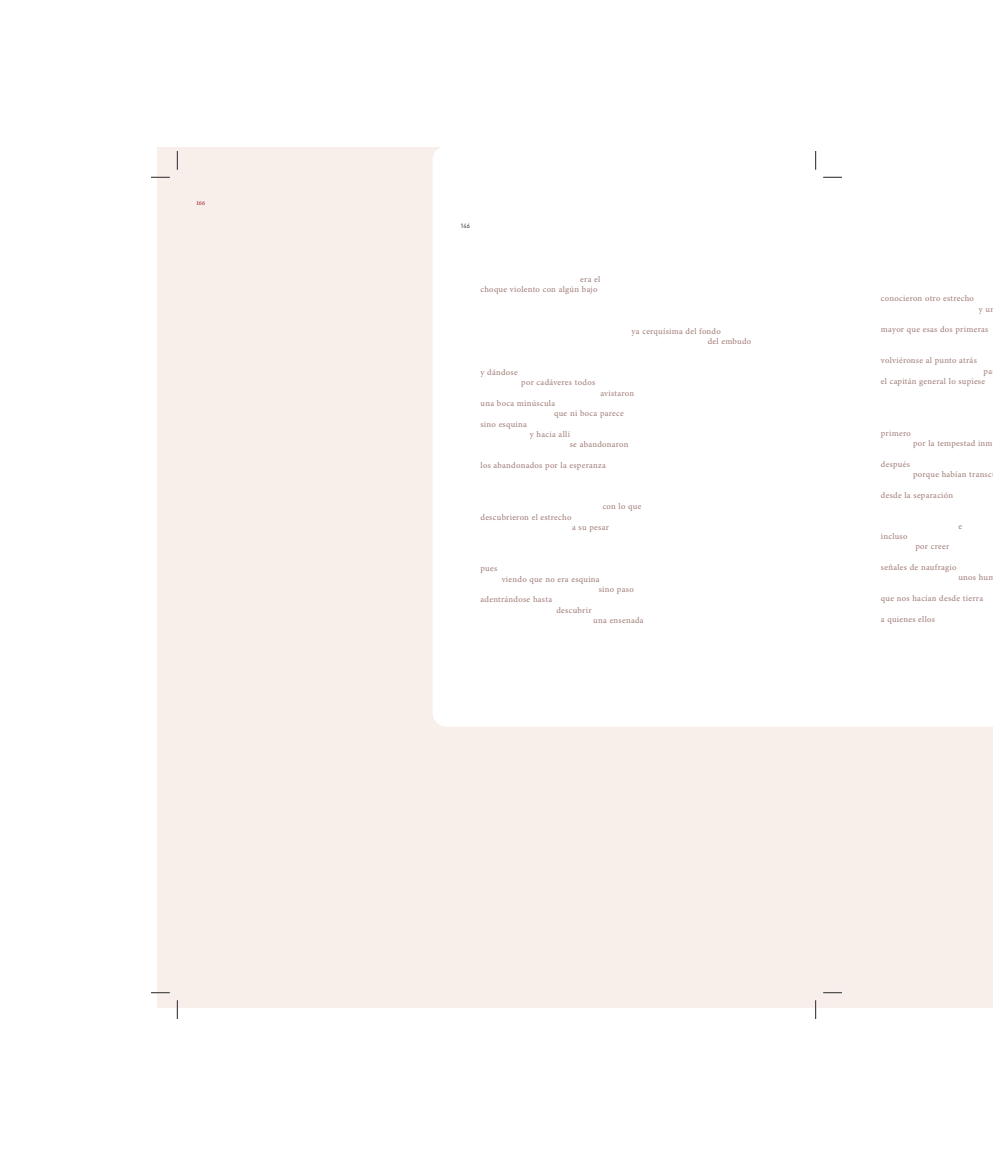
<style>
.page{position:relative;width:993px;height:1170px;background:#fff}
.page>*{position:absolute;margin:0;border:0;box-sizing:border-box;transform-origin:0 0}
.t1{font:8.62px/10.4px "Minion Pro";letter-spacing:.035em;color:#9f7a75}
.t2{font:6.25px "Minion Pro";color:#961b21}
.t3{font:6.25px "DIN Pro";color:#231f20}
</style>
<div class="page">
<div style="left:158px;top:147px;width:834px;height:860px;background:#f8eeea"></div>
<div style="left:433px;top:147px;width:559px;height:579px;background:#fff"></div>
<svg style="left:151px;top:176px;width:19px;height:2px"></svg>
<svg style="left:822px;top:176px;width:19px;height:2px"></svg>
<svg style="left:151px;top:991px;width:19px;height:2px"></svg>
<svg style="left:823px;top:992px;width:18px;height:1px"></svg>
<svg style="left:176px;top:151px;width:2px;height:19px"></svg>
<svg style="left:176px;top:1000px;width:2px;height:18px"></svg>
<svg style="left:814px;top:151px;width:2px;height:19px"></svg>
<svg style="left:814px;top:1000px;width:2px;height:18px"></svg>
<p class="t2" style="left:196px;top:200px;width:10px">166</p>
<p class="t3" style="left:460px;top:222px;width:11px">146</p>
<p class="t1" style="left:480px;top:275px;width:121px;text-indent:100px">era el choque violento con algún bajo</p>
<p class="t1" style="left:480px;top:367px;width:39px">y dándose</p>
<p class="t1" style="left:521px;top:378px;width:75px">por cadáveres todos</p>
<p class="t1" style="left:707px;top:326px;width:45px;text-indent:-76px">ya cerquísima del fondo<br>del embudo</p>
<p class="t1" style="left:600px;top:388px;width:35px">avistaron</p>
<p class="t1" style="left:480px;top:398px;width:76px">una boca minúscula</p>
<p class="t1" style="left:554px;top:409px;width:71px">que ni boca parece</p>
<p class="t1" style="left:480px;top:419px;width:48px">sino esquina</p>
<p class="t1" style="left:529px;top:429px;width:42px">y hacia allí</p>
<p class="t1" style="left:569px;top:440px;width:60px">se abandonaron</p>
<p class="t1" style="left:480px;top:460px;width:127px">los abandonados por la esperanza</p>
<p class="t1" style="left:602px;top:502px;width:40px">con lo que</p>
<p class="t1" style="left:480px;top:512px;width:92px">descubrieron el estrecho</p>
<p class="t1" style="left:572px;top:522px;width:38px">a su pesar</p>
<p class="t1" style="left:480px;top:564px;width:18px">pues</p>
<p class="t1" style="left:501px;top:574px;width:99px">viendo que no era esquina</p>
<p class="t1" style="left:598px;top:584px;width:36px">sino paso</p>
<p class="t1" style="left:480px;top:595px;width:73px">adentrándose hasta</p>
<p class="t1" style="left:556px;top:605px;width:37px">descubrir</p>
<p class="t1" style="left:593px;top:615px;width:52px">una ensenada</p>
<p class="t1" style="left:880px;top:294px;width:94px">conocieron otro estrecho</p>
<p class="t1" style="left:978px;top:304px;width:18px">y un</p>
<p class="t1" style="left:880px;top:325px;width:109px">mayor que esas dos primeras</p>
<p class="t1" style="left:880px;top:356px;width:97px">volviéronse al punto atrás</p>
<p class="t1" style="left:880px;top:366px;width:113px;text-indent:102px">pa el capitán general lo supiese</p>
<p class="t1" style="left:880px;top:428px;width:31px">primero</p>
<p class="t1" style="left:912px;top:439px;width:81px">por la tempestad inm</p>
<p class="t1" style="left:880px;top:459px;width:30px">después</p>
<p class="t1" style="left:912px;top:470px;width:80px">porque habían transc</p>
<p class="t1" style="left:880px;top:490px;width:74px">desde la separación</p>
<p class="t1" style="left:958px;top:521px;width:5px">e</p>
<p class="t1" style="left:880px;top:531px;width:28px">incluso</p>
<p class="t1" style="left:915px;top:542px;width:35px">por creer</p>
<p class="t1" style="left:880px;top:562px;width:77px">señales de naufragio</p>
<p class="t1" style="left:958px;top:573px;width:39px">unos hum</p>
<p class="t1" style="left:880px;top:593px;width:104px">que nos hacían desde tierra</p>
<p class="t1" style="left:880px;top:614px;width:56px">a quienes ellos</p>
</div>
